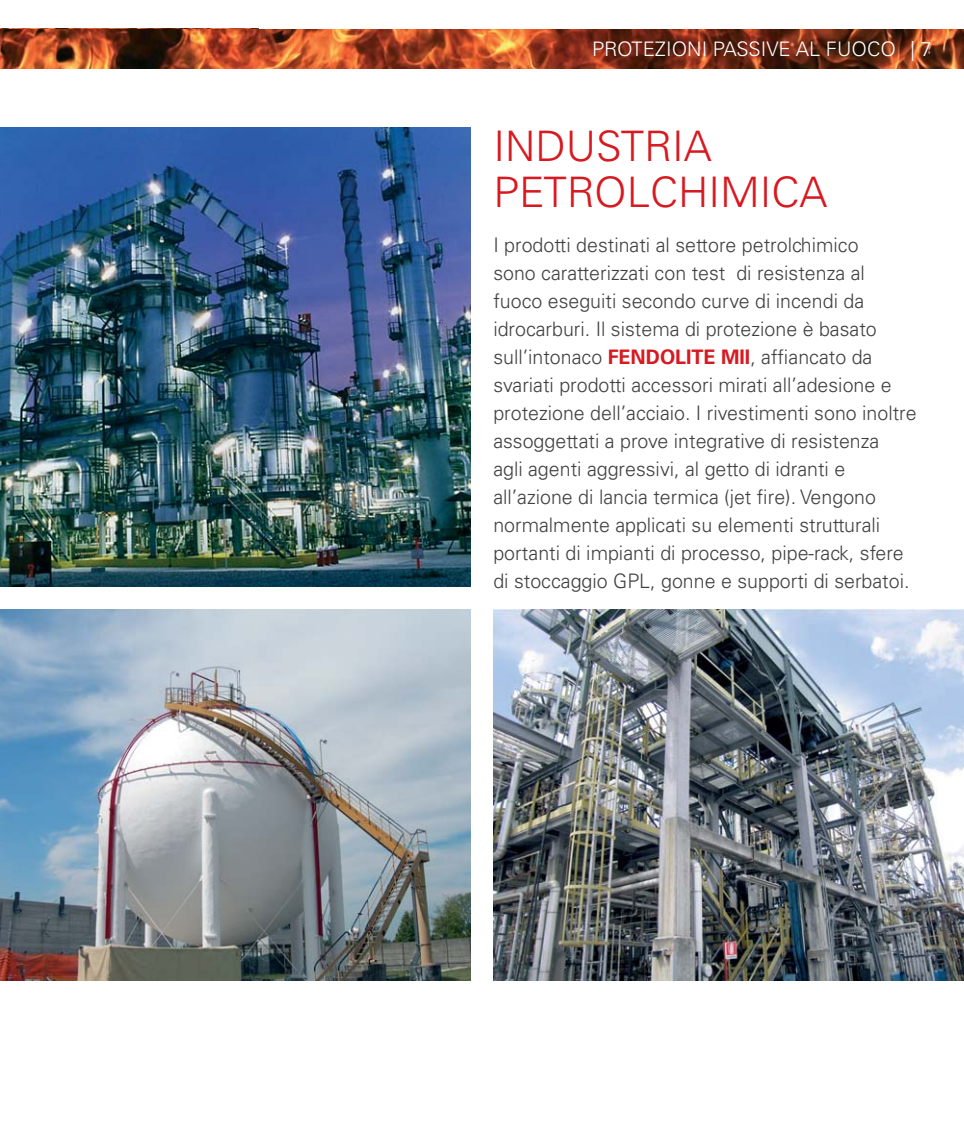
<style>
.page{position:relative;width:964px;height:1134px;background:#fff}
.page>*{position:absolute;margin:0;border:0;box-sizing:border-box;transform-origin:0 0}
.t1{font:300 42px/46px "Univers";color:#d71920}
.t2{font:300 20px/28px "Univers";color:#404041}
.t3{font:300 20px "Univers";color:#fff}
.s1{font-weight:700;color:#d71920}
</style>
<div class="page">
<img style="left:0;top:28px;width:259px;height:2px">
<img style="left:0;top:30px;width:964px;height:38px">
<img style="left:0;top:609px;width:471px;height:372px">
<img style="left:0;top:128px;width:471px;height:459px">
<img style="left:493px;top:609px;width:471px;height:372px">
<p class="t3" style="left:592px;top:41px;width:341px">PROTEZIONI PASSIVE AL FUOCO | 7</p>
<h1 class="t1" style="left:493px;top:127px;width:336px">INDUSTRIA<br>PETROLCHIMICA</h1>
<p class="t2" style="left:493px;top:232px;width:425px">I prodotti destinati al settore petrolchimico<br>sono caratterizzati con test di resistenza al fuoco eseguiti secondo curve di incendi da idrocarburi. Il sistema di protezione è basato sull’intonaco <span class="s1">FENDOLITE MII</span>, affiancato da svariati prodotti accessori mirati all’adesione e protezione dell’acciaio. I rivestimenti sono inoltre assoggettati a prove integrative di resistenza<br>agli agenti aggressivi, al getto di idranti e all’azione di lancia termica (jet fire). Vengono normalmente applicati su elementi strutturali portanti di impianti di processo, pipe-rack, sfere di stoccaggio GPL, gonne e supporti di serbatoi.</p>
</div>
